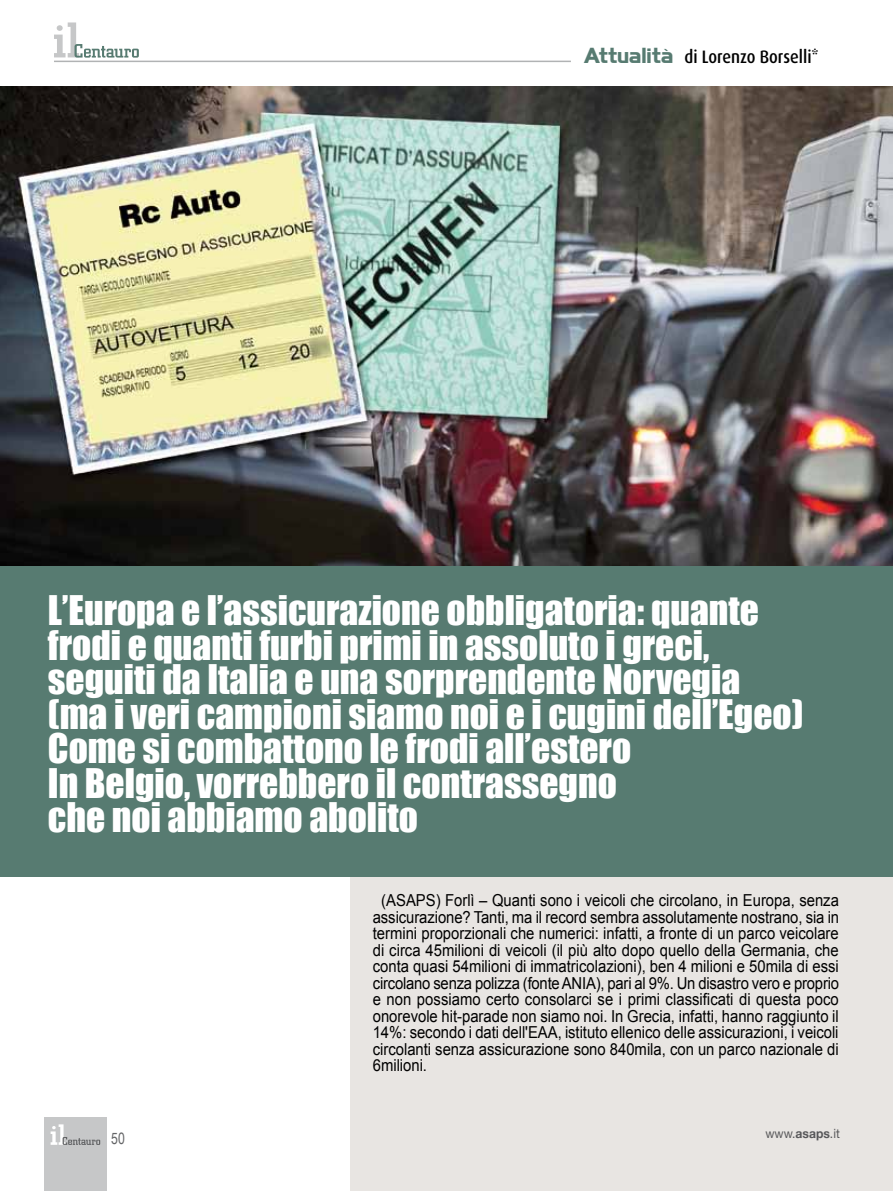
<style>
.page{position:relative;width:893px;height:1191px;background:#fff}
.page>*{position:absolute;margin:0;border:0;box-sizing:border-box;transform-origin:0 0}
.t1{font:37.5px/34.5px "Impact";color:#fff}
.t2{font:700 19.5px "Highland Gothic FLF";color:#577b71}
.t3{font:500 18px "Dax";color:#000;scale:.9 1}
.t4{font:16.5px/16.5px "Arial";color:#000;text-align:justify;scale:.9 1}
.t5{font:15.75px "Arial Narrow";color:#646567;scale:.95 1}
.t6{font:12.75px "Helvetica Neue";color:#58585a;scale:.95 1}
.s1{font-weight:700}
</style>
<div class="page">
<div style="left:350px;top:87px;width:543px;height:1104px;background:#e8e5e2"></div>
<img style="left:0;top:87px;width:893px;height:479px">
<div style="left:45px;top:1117px;width:62px;height:74px;background:#c6c7c8"></div>
<svg style="left:51px;top:1124px;width:49px;height:21px"></svg>
<hr style="left:54px;top:61px;width:517px;height:1px;background:#b1b3b4">
<svg style="left:54px;top:22px;width:85px;height:36px"></svg>
<div style="left:0;top:566px;width:893px;height:311px;background:#577b71"></div>
<p class="t2" style="left:584px;top:42px;width:91px">Attualità</p>
<p class="t3" style="left:684px;top:47px;width:151px">di Lorenzo Borselli*</p>
<p class="t1" style="left:48px;top:592px;width:757px">L’Europa e l’assicurazione obbligatoria: quante frodi e quanti furbi primi in assoluto i greci, seguiti da Italia e una sorprendente Norvegia (ma i veri campioni siamo noi e i cugini dell’Egeo)<br>Come si combattono le frodi all’estero<br>In Belgio, vorrebbero il contrassegno<br>che noi abbiamo abolito</p>
<p class="t5" style="left:111px;top:1126px;width:16px">50</p>
<p class="t4" style="left:373px;top:892px;width:520px;text-indent:9px">(ASAPS) Forlì – Quanti sono i veicoli che circolano, in Europa, senza assicurazione? Tanti, ma il record sembra assolutamente nostrano, sia in termini proporzionali che numerici: infatti, a fronte di un parco veicolare di circa 45milioni di veicoli (il più alto dopo quello della Germania, che conta quasi 54milioni di immatricolazioni), ben 4 milioni e 50mila di essi circolano senza polizza (fonte ANIA), pari al 9%. Un disastro vero e proprio e non possiamo certo consolarci se i primi classificati di questa poco onorevole hit-parade non siamo noi. In Grecia, infatti, hanno raggiunto il 14%: secondo i dati dell'EAA, istituto ellenico delle assicurazioni, i veicoli circolanti senza assicurazione sono 840mila, con un parco nazionale di 6milioni.</p>
<p class="t6" style="left:765px;top:1126px;width:80px">www.<span class="s1">asaps</span>.it</p>
</div>
